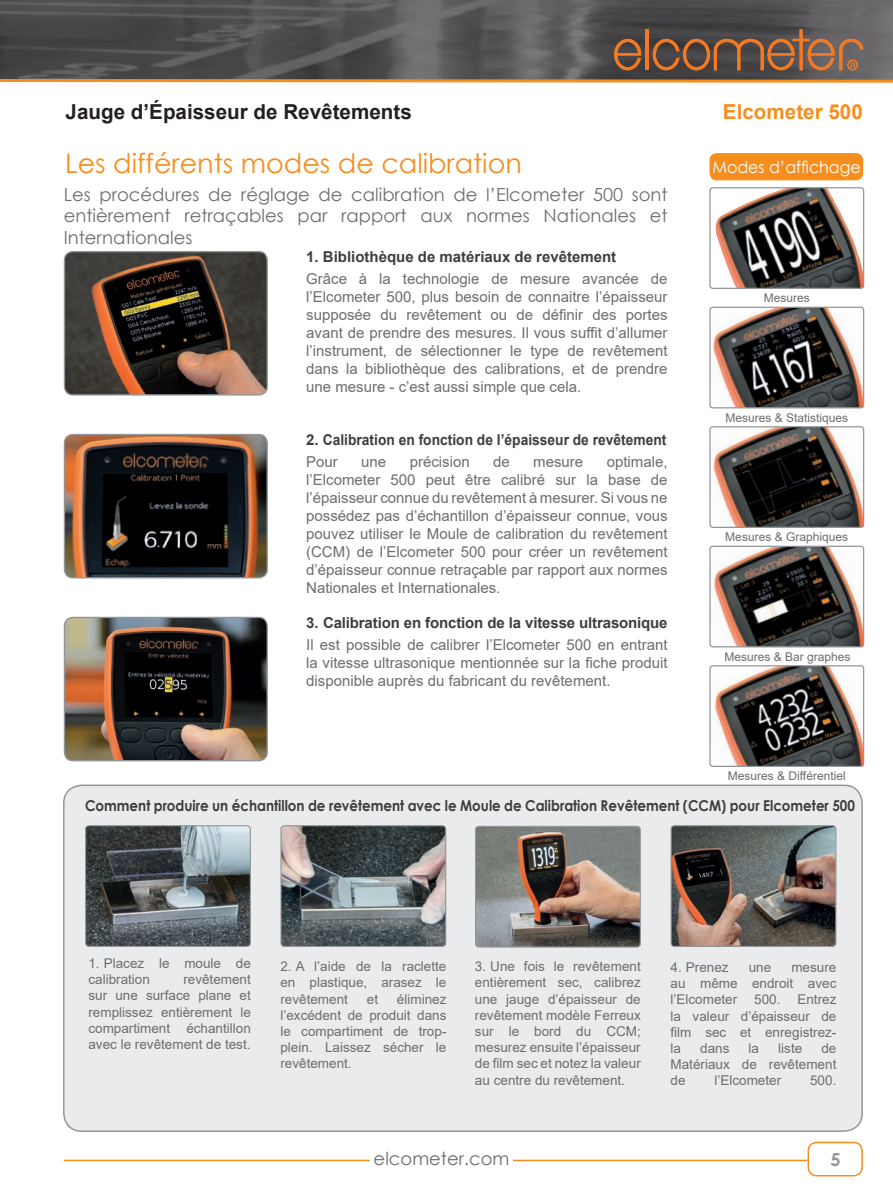
<style>
.page{position:relative;width:893px;height:1191px;background:#fff}
.page>*{position:absolute;margin:0;border:0;box-sizing:border-box;transform-origin:0 0}
.t1{font:27px "Century Gothic";color:#f68e1e}
.t2{font:700 20.7px "Arial";color:#231f20}
.t3{font:700 20.7px "Arial";color:#f68e1e}
.t4{font:18px/21.6px "Century Gothic";color:#6c6d70;text-align:justify}
.t5{font:700 18px "Century Gothic";color:#939598}
.t6{font:16.5px "Century Gothic";color:#fff;scale:.96 1}
.t7{font:15px/18px "Arial";color:#6c6d70;text-align:justify}
.t8{font:700 15px "Arial";color:#3e3e3f}
.t9{font:700 15px "Century Gothic";color:#3e3e3f;scale:.9 1}
.t10{font:13.5px/16.2px "Arial";color:#6c6d70;text-align:justify}
.t11{font:12px "Arial";color:#6c6d70}
</style>
<div class="page">
<div style="left:807px;top:1141px;width:56px;height:35px;border:2px solid #f68e1e;border-radius:9px"></div>
<hr style="left:64px;top:1159px;width:743px;height:2px;background:#f68e1e">
<div style="left:370px;top:1141px;width:143px;height:48px;background:#fff"></div>
<svg style="left:0;top:0;width:893px;height:77px;background:#545254"></svg>
<hr style="left:645px;top:29px;width:3px;height:41px;background:#f47921">
<svg style="left:614px;top:39px;width:27px;height:31px"></svg>
<svg style="left:653px;top:29px;width:210px;height:41px;background:#765744"></svg>
<svg style="left:0;top:77px;width:893px;height:6px;background:#b6814a"></svg>
<img style="left:64px;top:434px;width:203px;height:144px">
<div style="left:64px;top:434px;width:204px;height:144px;border:1px solid #939598;border-radius:9px"></div>
<div style="left:64px;top:785px;width:798px;height:346px;background:#eaebec;border-radius:18px"></div>
<div style="left:63px;top:784px;width:800px;height:348px;border:2px solid #969696;border-radius:18px"></div>
<img style="left:64px;top:617px;width:203px;height:143px">
<div style="left:64px;top:617px;width:204px;height:144px;border:1px solid #939598;border-radius:9px"></div>
<img style="left:87px;top:827px;width:162px;height:118px">
<div style="left:85px;top:825px;width:166px;height:122px;border:1px solid #939598;border-radius:3px"></div>
<img style="left:282px;top:825px;width:164px;height:121px">
<div style="left:280px;top:825px;width:166px;height:122px;border:1px solid #939598;border-radius:3px"></div>
<img style="left:64px;top:252px;width:203px;height:143px">
<div style="left:64px;top:251px;width:204px;height:144px;border:1px solid #939598;border-radius:9px"></div>
<div style="left:710px;top:154px;width:153px;height:26px;background:#f68e1e;border-radius:7px"></div>
<div style="left:709px;top:153px;width:154px;height:27px;border:1px solid #f68e1e;border-radius:7px"></div>
<img style="left:715px;top:189px;width:147px;height:98px">
<div style="left:709px;top:187px;width:155px;height:102px;border:1px solid #939598;border-radius:3px"></div>
<img style="left:712px;top:307px;width:152px;height:101px">
<div style="left:709px;top:307px;width:155px;height:101px;border:1px solid #939598;border-radius:3px"></div>
<img style="left:713px;top:428px;width:149px;height:98px">
<div style="left:709px;top:426px;width:155px;height:102px;border:1px solid #939598;border-radius:3px"></div>
<img style="left:711px;top:547px;width:153px;height:100px">
<div style="left:709px;top:545px;width:155px;height:102px;border:1px solid #939598;border-radius:3px"></div>
<img style="left:711px;top:667px;width:151px;height:98px">
<div style="left:709px;top:665px;width:155px;height:102px;border:1px solid #939598;border-radius:3px"></div>
<img style="left:475px;top:826px;width:165px;height:121px">
<div style="left:475px;top:826px;width:166px;height:121px;border:1px solid #939598;border-radius:3px"></div>
<img style="left:671px;top:825px;width:165px;height:121px">
<div style="left:671px;top:825px;width:165px;height:122px;border:1px solid #939598;border-radius:3px"></div>
<h2 class="t2" style="left:66px;top:97px;width:348px">Jauge d’Épaisseur de Revêtements</h2>
<h2 class="t3" style="left:723px;top:97px;width:141px">Elcometer 500</h2>
<h1 class="t1" style="left:65px;top:145px;width:458px">Les différents modes de calibration</h1>
<p class="t4" style="left:64px;top:183px;width:605px">Les procédures de réglage de calibration de l’Elcometer 500 sont entièrement retraçables par rapport aux normes Nationales et Internationales</p>
<p class="t6" style="left:712px;top:155px;width:156px">Modes d’affichage</p>
<p class="t8" style="left:306px;top:246px;width:312px">1. Bibliothèque de matériaux de revêtement</p>
<p class="t7" style="left:306px;top:270px;width:363px">Grâce à la technologie de mesure avancée de l’Elcometer 500, plus besoin de connaitre l’épaisseur supposée du revêtement ou de définir des portes avant de prendre des mesures. Il vous suffit d’allumer l’instrument, de sélectionner le type de revêtement dans la bibliothèque des calibrations, et de prendre une mesure - c’est aussi simple que cela.</p>
<p class="t8" style="left:306px;top:429px;width:362px">2. Calibration en fonction de l’épaisseur de revêtement</p>
<p class="t7" style="left:306px;top:453px;width:33px">Pour</p>
<p class="t7" style="left:361px;top:453px;width:27px">une</p>
<p class="t7" style="left:410px;top:453px;width:62px">précision</p>
<p class="t7" style="left:493px;top:453px;width:18px">de</p>
<p class="t7" style="left:533px;top:453px;width:52px">mesure</p>
<p class="t7" style="left:306px;top:453px;width:363px;text-indent:301px">optimale, l’Elcometer 500 peut être calibré sur la base de l’épaisseur connue du revêtement à mesurer. Si vous ne possédez pas d’échantillon d’épaisseur connue, vous pouvez utiliser le Moule de calibration du revêtement (CCM) de l’Elcometer 500 pour créer un revêtement d’épaisseur connue retraçable par rapport aux normes Nationales et Internationales.</p>
<p class="t8" style="left:306px;top:612px;width:363px">3. Calibration en fonction de la vitesse ultrasonique</p>
<p class="t7" style="left:306px;top:635px;width:363px">Il est possible de calibrer l’Elcometer 500 en entrant la vitesse ultrasonique mentionnée sur la fiche produit disponible auprès du fabricant du revêtement.</p>
<p class="t11" style="left:764px;top:290px;width:48px">Mesures</p>
<p class="t11" style="left:725px;top:409px;width:124px">Mesures &amp; Statistiques</p>
<p class="t11" style="left:725px;top:529px;width:124px">Mesures &amp; Graphiques</p>
<p class="t11" style="left:725px;top:648px;width:128px">Mesures &amp; Bar graphes</p>
<p class="t11" style="left:728px;top:767px;width:119px">Mesures &amp; Différentiel</p>
<p class="t9" style="left:85px;top:794px;width:857px">Comment produire un échantillon de revêtement avec le Moule de Calibration Revêtement (CCM) pour Elcometer 500</p>
<p class="t10" style="left:88px;top:955px;width:164px">1. Placez le moule de calibration</p>
<p class="t10" style="left:88px;top:971px;width:164px;text-indent:95px">revêtement sur une surface plane et remplissez entièrement le compartiment échantillon avec le revêtement de test.</p>
<p class="t10" style="left:280px;top:958px;width:168px">2. A l’aide de la raclette en plastique, arasez le revêtement</p>
<p class="t10" style="left:280px;top:990px;width:168px;text-indent:117px">éliminez l’excédent de produit dans le compartiment de trop&shy;plein. Laissez sécher le revêtement.</p>
<p class="t10" style="left:367px;top:990px;width:13px">et</p>
<p class="t10" style="left:475px;top:958px;width:167px">3. Une fois le revêtement entièrement sec, calibrez une jauge d’épaisseur de revêtement modèle Ferreux sur le bord du CCM; mesurez ensuite l’épaisseur de film sec et notez la valeur au centre du revêtement.</p>
<p class="t10" style="left:671px;top:959px;width:60px">4. Prenez</p>
<p class="t10" style="left:749px;top:959px;width:24px">une</p>
<p class="t10" style="left:671px;top:959px;width:167px;text-indent:121px">mesure au même endroit avec l’Elcometer</p>
<p class="t10" style="left:754px;top:991px;width:28px">500.</p>
<p class="t10" style="left:671px;top:991px;width:167px;text-indent:127px">Entrez la valeur d’épaisseur de film sec et enregistrez&shy;la</p>
<p class="t10" style="left:671px;top:1040px;width:167px;text-indent:151px">de Matériaux de revêtement de</p>
<p class="t10" style="left:700px;top:1040px;width:31px">dans</p>
<p class="t10" style="left:749px;top:1040px;width:12px">la</p>
<p class="t10" style="left:778px;top:1040px;width:26px">liste</p>
<p class="t10" style="left:714px;top:1072px;width:68px">l’Elcometer</p>
<p class="t10" style="left:810px;top:1072px;width:28px">500.</p>
<p class="t4" style="left:374px;top:1147px;width:137px">elcometer.com</p>
<p class="t5" style="left:830px;top:1145px;width:12px">5</p>
</div>
